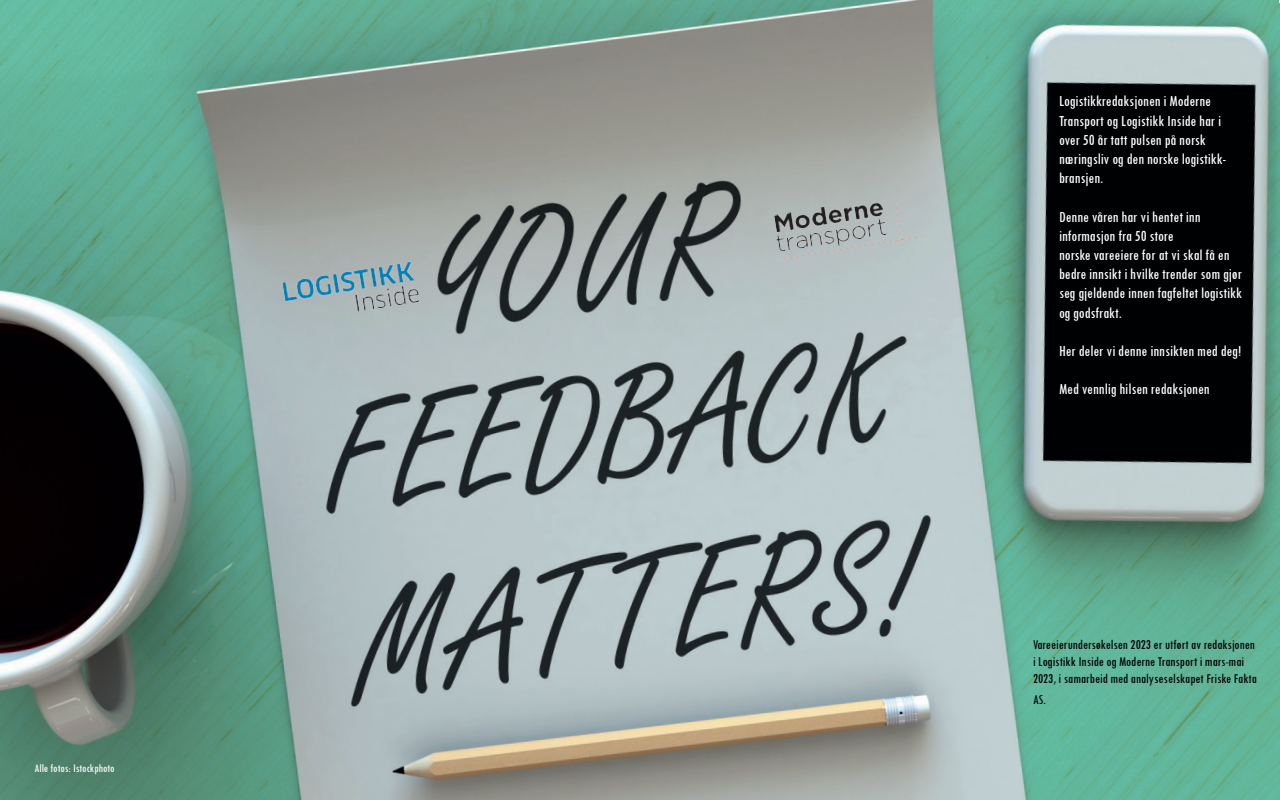
<style>
.page{position:relative;width:1280px;height:800px;background:#fff}
.page>*{position:absolute;margin:0;border:0;box-sizing:border-box;transform-origin:0 0}
.t1{font:condensed 16px/19.2px "Tw Cen";color:#fff}
.t2{font:condensed 14px/16.8px "Tw Cen";color:#000001}
.t3{font:condensed 12px "Tw Cen";color:#fff}
</style>
<div class="page">
<img style="left:0;top:0;width:1280px;height:800px">
<img style="left:278px;top:256px;width:152px;height:74px">
<img style="left:773px;top:192px;width:151px;height:72px">
<p class="t3" style="left:34px;top:761px;width:82px">Alle fotos: Istockphoto</p>
<p class="t1" style="left:1059px;top:91px;width:169px">Logistikkredaksjonen i Moderne<br>Transport og Logistikk Inside har i over 50 år tatt pulsen på norsk næringsliv og den norske logistikk&shy;bransjen.</p>
<p class="t1" style="left:1059px;top:206px;width:185px">Denne våren har vi hentet inn informasjon fra 50 store<br>norske vareeiere for at vi skal få en bedre innsikt i hvilke trender som gjør seg gjeldende innen fagfeltet logistikk og godsfrakt.</p>
<p class="t1" style="left:1059px;top:341px;width:184px">Her deler vi denne innsikten med deg!</p>
<p class="t1" style="left:1059px;top:379px;width:152px">Med vennlig hilsen redaksjonen</p>
<p class="t2" style="left:1033px;top:636px;width:225px">Vareeierundersøkelsen 2023 er utført av redaksjonen i Logistikk Inside og Moderne Transport i mars-mai<br>2023, i samarbeid med analyseselskapet Friske Fakta</p>
<p class="t2" style="left:1033px;top:691px;width:14px">AS.</p>
</div>
